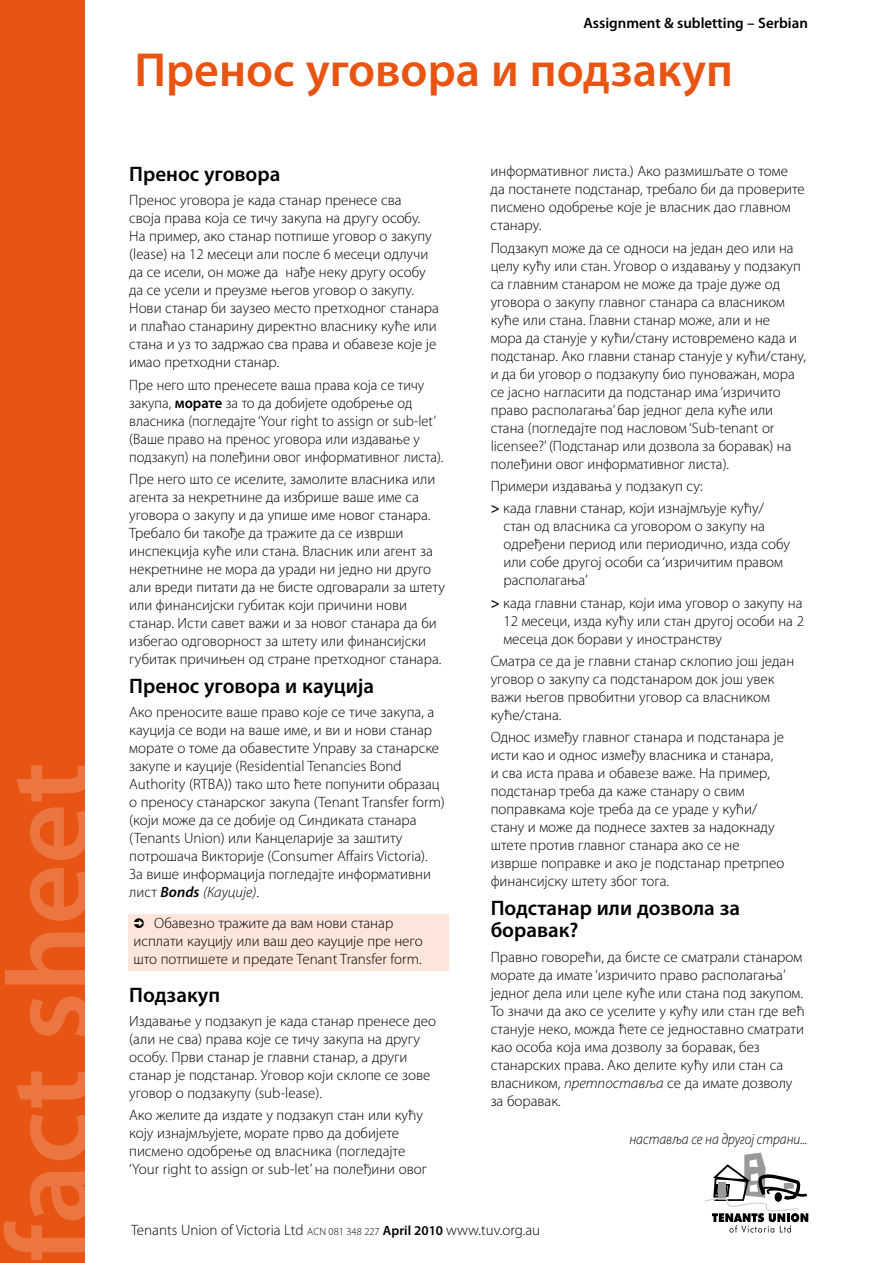
<style>
.page{position:relative;width:893px;height:1263px;background:#fff}
.page>*{position:absolute;margin:0;border:0;box-sizing:border-box;transform-origin:0 0}
.t1{font:600 117.75px "Myriad Pro";color:#ec7641}
.t2{font:600 48px "Myriad Pro";color:#e85412}
.t3{font:600 21px/22.5px "Myriad Pro";color:#000}
.t4{font:300 15px/18px "Myriad Pro";color:#000}
.t5{font:600 15px "Myriad Pro";color:#000}
.t6{font:italic 300 15px "Myriad Pro";color:#000;scale:.9 1}
.s1{font-weight:600}
.s2{font-weight:600;font-style:italic}
.s3{font-style:italic}
.s4{font-size:10.5px}
.s5{font-weight:600;font-size:13.5px}
</style>
<div class="page">
<svg style="left:705px;top:1152px;width:103px;height:81px"></svg>
<div style="left:0;top:0;width:85px;height:1263px;background:#e85412"></div>
<div style="left:128px;top:914px;width:320px;height:56px;background:#fce5db"></div>
<h1 class="t1" style="left:-26px;top:1262px;width:501px;rotate:-90deg">fact sheet</h1>
<p class="t5" style="left:583px;top:13px;width:226px">Assignment &amp; subletting – Serbian</p>
<h2 class="t2" style="left:135px;top:39px;width:600px">Пренос уговора и подзакуп</h2>
<h3 class="t3" style="left:129px;top:162px;width:153px">Пренос уговора</h3>
<p class="t4" style="left:129px;top:191px;width:311px">Пренос уговора је када станар пренесе сва<br>своја права која се тичу закупа на другу особу.<br>На пример, ако станар потпише уговор о закупу (lease) на 12 месеци али после 6 месеци одлучи да се исели, он може да нађе неку другу особу да се усели и преузме његов уговор о закупу.<br>Нови станар би заузео место претходног станара и плаћао станарину директно власнику куће или стана и уз то задржао сва права и обавезе које је имао претходни станар.</p>
<p class="t4" style="left:129px;top:375px;width:316px">Пре него што пренесете ваша права која се тичу закупа, <span class="s1">морате</span> за то да добијете одобрење од власника (погледајте ‘Your right to assign or sub-let’ (Ваше право на пренос уговора или издавање у подзакуп) на полеђини овог информативног листа).</p>
<p class="t4" style="left:129px;top:470px;width:317px">Пре него што се иселите, замолите власника или агента за некретнине да избрише ваше име са уговора о закупу и да упише име новог станара.<br>Требало би такође да тражите да се изврши инспекција куће или стана. Власник или агент за некретнине не мора да уради ни једно ни друго али вреди питати да не бисте одговарали за штету или финансијски губитак који причини нови станар. Исти савет важи и за новог станара да би избегао одговорност за штету или финансијски губитак причињен од стране претходног станара.</p>
<h3 class="t3" style="left:129px;top:674px;width:246px">Пренос уговора и кауција</h3>
<p class="t4" style="left:129px;top:703px;width:317px">Ако преносите ваше право које се тиче закупа, а кауција се води на ваше име, и ви и нови станар морате о томе да обавестите Управу за станарске закупе и кауције (Residential Tenancies Bond Authority (RTBA)) тако што ћете попунити образац о преносу станарског закупа (Tenant Transfer form) (који може да се добије од Синдиката станара (Tenants Union) или Канцеларије за заштиту потрошача Викторије (Consumer Affairs Victoria).<br>За више информација погледајте информативни лист <span class="s2">Bonds</span> <span class="s3">(Кауције)</span>.</p>
<p class="t4" style="left:133px;top:914px;width:291px;text-align:center">Обавезно тражите да вам нови станар исплати кауцију или ваш део кауције пре него што потпишете и предате Tenant Transfer form.</p>
<h3 class="t3" style="left:129px;top:983px;width:92px">Подзакуп</h3>
<p class="t4" style="left:129px;top:1012px;width:308px">Издавање у подзакуп је када станар пренесе део (али не сва) права које се тичу закупа на другу особу. Први станар је главни станар, а други станар је подстанар. Уговор који склопе се зове уговор о подзакупу (sub-lease).</p>
<p class="t4" style="left:129px;top:1106px;width:300px">Ако желите да издате у подзакуп стан или кућу коју изнајмљујете, морате прво да добијете писмено одобрење од власника (погледајте ‘Your right to assign or sub-let’ на полеђини овог</p>
<p class="t4" style="left:491px;top:162px;width:316px">информативног листа.) Ако размишљате о томе да постанете подстанар, требало би да проверите писмено одобрење које је власник дао главном станару.</p>
<p class="t4" style="left:491px;top:239px;width:317px">Подзакуп може да се односи на један део или на целу кућу или стан. Уговор о издавању у подзакуп са главним станаром не може да траје дуже од уговора о закупу главног станара са власником куће или стана. Главни станар може, али и не<br>мора да станује у кући/стану истовремено када и подстанар. Ако главни станар станује у кући/стану, и да би уговор о подзакупу био пуноважан, мора се јасно нагласити да подстанар има ‘изричито право располагања’ бар једног дела куће или стана (погледајте под насловом ‘Sub-tenant or licensee?’ (Подстанар или дозвола за боравак) на полеђини овог информативног листа).</p>
<p class="t4" style="left:491px;top:475px;width:275px;line-height:22.2px">Примери издавања у подзакуп су:<br><span class="s1">&gt;</span> када главни станар, који изнајмљује кућу/</p>
<p class="t4" style="left:503px;top:517px;width:288px">стан од власника са уговором о закупу на одређени период или периодично, изда собу или собе другој особи са ‘изричитим правом располагања’</p>
<p class="t4" style="left:503px;top:593px;width:302px;text-align:justify;text-indent:-13px"><span class="s1">&gt;</span> када главни станар, који има уговор о закупу на 12 месеци, изда кућу или стан другој особи на 2 месеца док борави у иностранству</p>
<p class="t4" style="left:491px;top:652px;width:305px">Сматра се да је главни станар склопио још један уговор о закупу са подстанаром док још увек важи његов првобитни уговор са власником куће/стана.</p>
<p class="t4" style="left:491px;top:728px;width:295px">Однос између главног станара и подстанара је исти као и однос између власника и станара, и сва иста права и обавезе важе. На пример, подстанар треба да каже станару о свим поправкама које треба да се ураде у кући/ стану и може да поднесе захтев за надокнаду штете против главног станара ако се не изврше поправке и ако је подстанар претрпео финансијску штету због тога.</p>
<h3 class="t3" style="left:491px;top:896px;width:251px">Подстанар или дозвола за боравак?</h3>
<p class="t4" style="left:491px;top:948px;width:315px">Правно говорећи, да бисте се сматрали станаром морате да имате ‘изричито право располагања’ једног дела или целе куће или стана под закупом.<br>То значи да ако се уселите у кућу или стан где већ станује неко, можда ћете се једноставно сматрати као особа која има дозволу за боравак, без станарских права. Ако делите кућу или стан са власником, <span class="s3">претпоставља</span> се да имате дозволу за боравак.</p>
<p class="t6" style="left:629px;top:1129px;width:200px">наставља се на другој страни...</p>
<p class="t4" style="left:131px;top:1220px;width:411px">Tenants Union of Victoria Ltd <span class="s4">ACN 081 348 227</span> <span class="s5">April 2010</span> www.tuv.org.au</p>
</div>
